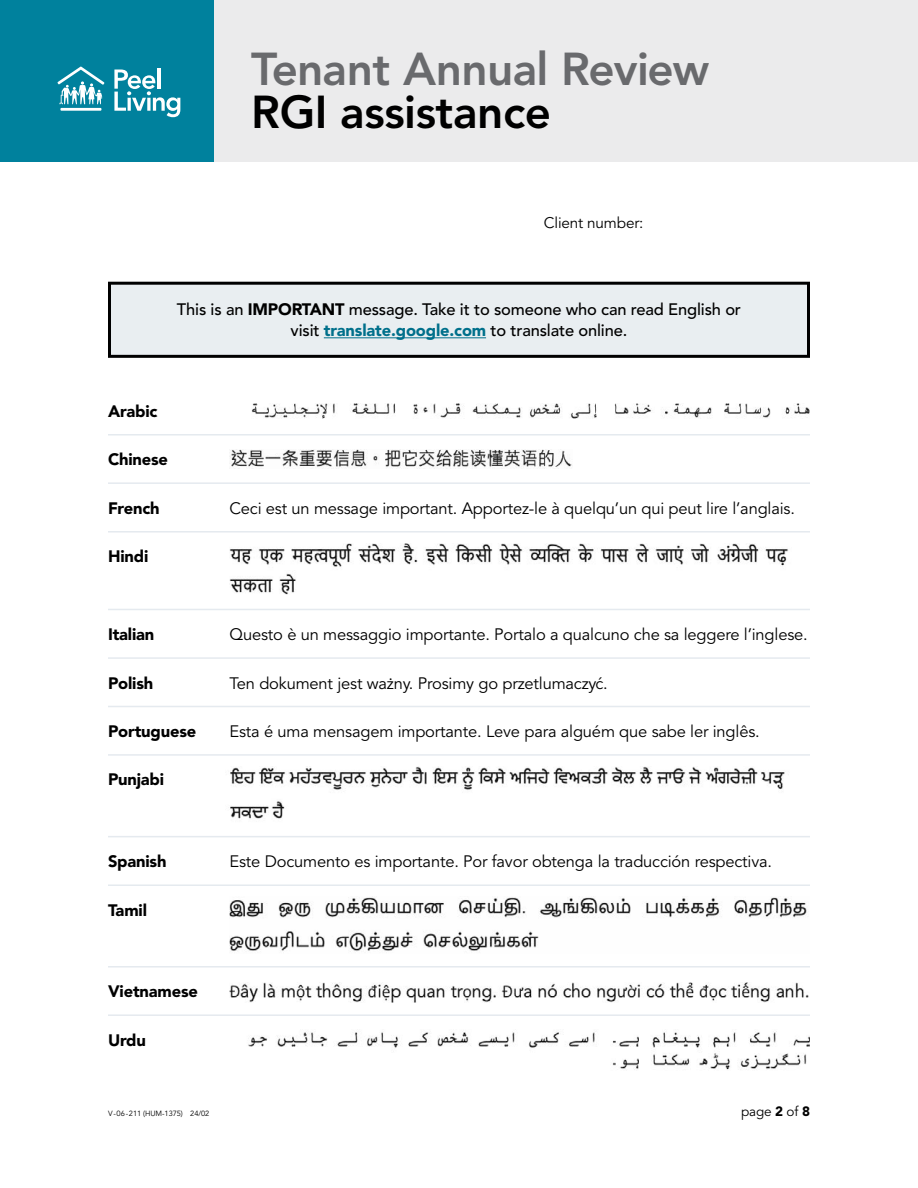
<style>
.page{position:relative;width:918px;height:1188px;background:#fff}
.page>*{position:absolute;margin:0;border:0;box-sizing:border-box;transform-origin:0 0}
.t1{font:800 45.75px "Avenir LT Std";letter-spacing:-.02em;color:#696a6d}
.t2{font:800 45.75px "Avenir LT Std";letter-spacing:-.01em;color:#000}
.TX2_-_form_text_-_languages{font:16.5px "Avenir LT Std";letter-spacing:-.01em;color:#000}
.TX1_-_medium{font:500 16.5px/21px "Avenir LT Std";letter-spacing:-.01em;color:#000;text-align:center}
.TX2_-_form_text_-_languages-2{font:900 16.5px "Avenir LT Std";letter-spacing:-.01em;color:#000}
.TX4_-_automated_text{font:15.3px "Avenir LT Std";letter-spacing:-.01em;color:#000}
.t3{font:13.5px "Avenir LT Std";letter-spacing:-.01em;color:#000}
.t4{font:7.5px "Avenir LT Std";letter-spacing:-.01em;color:#000}
.s1{font-weight:900}
.s2{font-weight:900;color:#00708b}
</style>
<div class="page">
<div style="left:213px;top:0;width:705px;height:162px;background:#ebebec"></div>
<div style="left:0;top:0;width:213px;height:162px;background:#00819d"></div>
<hr style="left:157px;top:68px;width:4px;height:21px;background:#fff">
<svg style="left:114px;top:70px;width:66px;height:47px"></svg>
<hr style="left:60px;top:108px;width:41px;height:3px;background:#fff">
<svg style="left:58px;top:67px;width:46px;height:37px"></svg>
<div style="left:110px;top:283px;width:698px;height:73px;background:#e9eef1"></div>
<hr style="left:324px;top:337px;width:162px;height:1px;background:#00708b">
<div style="left:108px;top:282px;width:702px;height:76px;border:3px solid #000"></div>
<img style="left:251px;top:403px;width:559px;height:16px">
<img style="left:230px;top:449px;width:342px;height:19px">
<img style="left:230px;top:543px;width:559px;height:51px">
<img style="left:230px;top:766px;width:555px;height:53px">
<img style="left:230px;top:897px;width:577px;height:55px">
<img style="left:230px;top:982px;width:579px;height:20px">
<img style="left:248px;top:1031px;width:562px;height:39px">
<hr style="left:108px;top:434px;width:702px;height:2px;background:#e5eaef">
<hr style="left:108px;top:482px;width:702px;height:2px;background:#e5eaef">
<hr style="left:108px;top:531px;width:702px;height:2px;background:#e5eaef">
<hr style="left:108px;top:609px;width:702px;height:1px;background:#e5eaef">
<hr style="left:108px;top:657px;width:702px;height:2px;background:#e5eaef">
<hr style="left:108px;top:706px;width:702px;height:1px;background:#e5eaef">
<hr style="left:108px;top:754px;width:702px;height:2px;background:#e5eaef">
<hr style="left:108px;top:836px;width:702px;height:1px;background:#e5eaef">
<hr style="left:108px;top:884px;width:702px;height:2px;background:#e5eaef">
<hr style="left:108px;top:966px;width:702px;height:2px;background:#e5eaef">
<hr style="left:108px;top:1014px;width:702px;height:2px;background:#e5eaef">
<h1 class="t1" style="left:251px;top:42px;width:460px">Tenant Annual Review</h1>
<h1 class="t2" style="left:251px;top:85px;width:301px">RGI assistance</h1>
<p class="TX4_-_automated_text" style="left:544px;top:213px;width:101px">Client number:</p>
<p class="TX1_-_medium" style="left:177px;top:299px;width:566px">This is an <span class="s1">IMPORTANT</span> message. Take it to someone who can read English or visit <span class="s2">translate.google.com</span> to translate online.</p>
<p class="TX2_-_form_text_-_languages-2" style="left:108px;top:401px;width:51px">Arabic</p>
<p class="TX2_-_form_text_-_languages-2" style="left:108px;top:450px;width:62px">Chinese</p>
<p class="TX2_-_form_text_-_languages-2" style="left:108px;top:498px;width:53px">French</p>
<p class="TX2_-_form_text_-_languages" style="left:230px;top:498px;width:567px">Ceci est un message important. Apportez-le à quelqu’un qui peut lire l’anglais.</p>
<p class="TX2_-_form_text_-_languages-2" style="left:108px;top:547px;width:42px">Hindi</p>
<p class="TX2_-_form_text_-_languages-2" style="left:108px;top:624px;width:48px">Italian</p>
<p class="TX2_-_form_text_-_languages" style="left:230px;top:625px;width:580px">Questo è un messaggio importante. Portalo a qualcuno che sa leggere l’inglese.</p>
<p class="TX2_-_form_text_-_languages-2" style="left:108px;top:673px;width:47px">Polish</p>
<p class="TX2_-_form_text_-_languages" style="left:230px;top:673px;width:380px">Ten dokument jest wazny. Prosimy go przetlumaczy´c.</p>
<p class="TX2_-_form_text_-_languages" style="left:388px;top:664px;width:6px">.</p>
<p class="TX2_-_form_text_-_languages-2" style="left:108px;top:721px;width:90px">Portuguese</p>
<p class="TX2_-_form_text_-_languages" style="left:230px;top:722px;width:532px">Esta é uma mensagem importante. Leve para alguém que sabe ler inglês.</p>
<p class="TX2_-_form_text_-_languages-2" style="left:108px;top:770px;width:58px">Punjabi</p>
<p class="TX2_-_form_text_-_languages-2" style="left:108px;top:851px;width:60px">Spanish</p>
<p class="TX2_-_form_text_-_languages" style="left:230px;top:852px;width:544px">Este Documento es importante. Por favor obtenga la traducción respectiva.</p>
<p class="TX2_-_form_text_-_languages-2" style="left:108px;top:900px;width:40px">Tamil</p>
<p class="TX2_-_form_text_-_languages-2" style="left:108px;top:982px;width:92px">Vietnamese</p>
<p class="TX2_-_form_text_-_languages-2" style="left:108px;top:1030px;width:40px">Urdu</p>
<p class="t4" style="left:108px;top:1109px;width:103px">V-06-211 (HUM-1375) 24/02</p>
<p class="t3" style="left:741px;top:1104px;width:70px">page <span class="s1">2</span> of <span class="s1">8</span></p>
</div>
